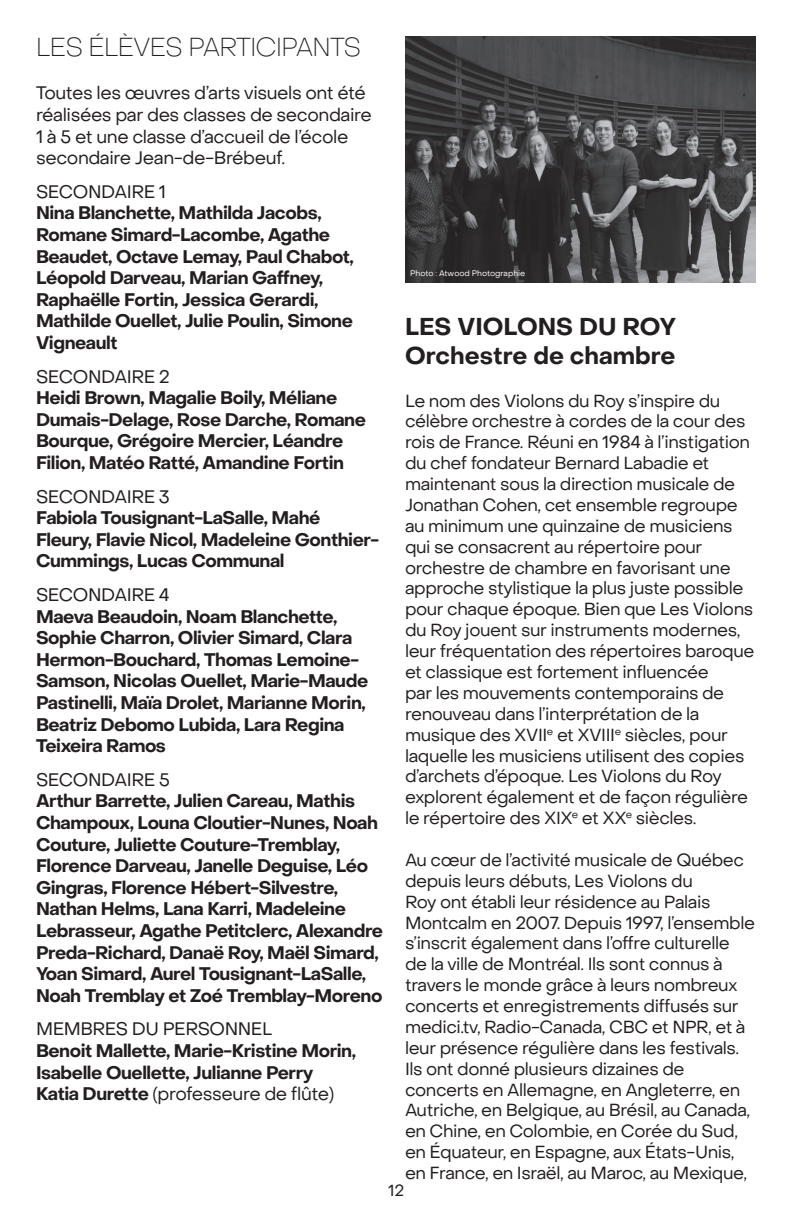
<style>
.page{position:relative;width:792px;height:1224px;background:#fff}
.page>*{position:absolute;margin:0;border:0;box-sizing:border-box;transform-origin:0 0}
.t1{font:100 26px "PP Object Sans";letter-spacing:-.025em;color:#231f20}
.t2{font:700 24px/28.8px "PP Object Sans";color:#231f20}
.t3{font:700 18px/21.6px "PP Object Sans";letter-spacing:-.025em;color:#231f20}
.t4{font:18px/21.6px "PP Object Sans";letter-spacing:-.025em;color:#231f20}
.t5{font:17.4px/20.8px "PP Object Sans";letter-spacing:-.025em;color:#231f20}
.t6{font:16px "PP Object Sans";color:#231f20}
.t7{font:8px "PP Object Sans";color:#fff}
.s1{font-weight:400}
</style>
<div class="page">
<img style="left:405px;top:36px;width:351px;height:246px">
<h1 class="t1" style="left:36px;top:32px;width:327px">LES ÉLÈVES PARTICIPANTS</h1>
<p class="t4" style="left:36px;top:82px;width:337px">Toutes les œuvres d’arts visuels ont été réalisées par des classes de secondaire 1 à 5 et une classe d’accueil de l’école secondaire Jean-de-Brébeuf.</p>
<p class="t4" style="left:36px;top:181px;width:131px">SECONDAIRE 1</p>
<p class="t3" style="left:36px;top:203px;width:319px">Nina Blanchette, Mathilda Jacobs,<br>Romane Simard-Lacombe, Agathe<br>Beaudet, Octave Lemay, Paul Chabot,<br>Léopold Darveau, Marian Gaffney,<br>Raphaëlle Fortin, Jessica Gerardi,<br>Mathilde Ouellet, Julie Poulin, Simone<br>Vigneault</p>
<p class="t4" style="left:36px;top:366px;width:135px">SECONDAIRE 2</p>
<p class="t3" style="left:36px;top:387px;width:331px">Heidi Brown, Magalie Boily, Méliane Dumais-Delage, Rose Darche, Romane Bourque, Grégoire Mercier, Léandre Filion, Matéo Ratté, Amandine Fortin</p>
<p class="t4" style="left:36px;top:486px;width:135px">SECONDAIRE 3</p>
<p class="t3" style="left:36px;top:507px;width:345px">Fabiola Tousignant-LaSalle, Mahé<br>Fleury, Flavie Nicol, Madeleine Gonthier-<br>Cummings, Lucas Communal</p>
<p class="t4" style="left:36px;top:584px;width:135px">SECONDAIRE 4</p>
<p class="t3" style="left:36px;top:606px;width:334px">Maeva Beaudoin, Noam Blanchette, Sophie Charron, Olivier Simard, Clara Hermon-Bouchard, Thomas Lemoine-Samson, Nicolas Ouellet, Marie-Maude Pastinelli, Maïa Drolet, Marianne Morin, Beatriz Debomo Lubida, Lara Regina Teixeira Ramos</p>
<p class="t4" style="left:36px;top:769px;width:136px">SECONDAIRE 5</p>
<p class="t3" style="left:36px;top:791px;width:349px">Arthur Barrette, Julien Careau, Mathis Champoux, Louna Cloutier-Nunes, Noah Couture, Juliette Couture-Tremblay, Florence Darveau, Janelle Deguise, Léo Gingras, Florence Hébert-Silvestre, Nathan Helms, Lana Karri, Madeleine Lebrasseur, Agathe Petitclerc, Alexandre Preda-Richard, Danaë Roy, Maël Simard, Yoan Simard, Aurel Tousignant-LaSalle, Noah Tremblay et Zoé Tremblay-Moreno</p>
<p class="t4" style="left:36px;top:1018px;width:238px">MEMBRES DU PERSONNEL</p>
<p class="t3" style="left:36px;top:1040px;width:322px">Benoit Mallette, Marie-Kristine Morin,<br>Isabelle Ouellette, Julianne Perry<br>Katia Durette <span class="s1">(professeure de flûte)</span></p>
<p class="t7" style="left:410px;top:269px;width:117px">Photo : Atwood Photographie</p>
<h2 class="t2" style="left:405px;top:313px;width:273px">LES VIOLONS DU ROY<br>Orchestre de chambre</h2>
<p class="t5" style="left:405px;top:390px;width:351px">Le nom des Violons du Roy s’inspire du célèbre orchestre à cordes de la cour des rois de France. Réuni en 1984 à l’instigation du chef fondateur Bernard Labadie et maintenant sous la direction musicale de Jonathan Cohen, cet ensemble regroupe au minimum une quinzaine de musiciens qui se consacrent au répertoire pour orchestre de chambre en favorisant une approche stylistique la plus juste possible pour chaque époque. Bien que Les Violons du Roy jouent sur instruments modernes, leur fréquentation des répertoires baroque et classique est fortement influencée<br>par les mouvements contemporains de renouveau dans l’interprétation de la musique des XVII<sup>e</sup> et XVIII<sup>e</sup> siècles, pour laquelle les musiciens utilisent des copies d’archets d’époque. Les Violons du Roy explorent également et de façon régulière le répertoire des XIX<sup>e</sup> et XX<sup>e</sup> siècles.</p>
<p class="t5" style="left:405px;top:850px;width:352px">Au cœur de l’activité musicale de Québec depuis leurs débuts, Les Violons du<br>Roy ont établi leur résidence au Palais Montcalm en 2007. Depuis 1997, l’ensemble s’inscrit également dans l’offre culturelle de la ville de Montréal. Ils sont connus à travers le monde grâce à leurs nombreux concerts et enregistrements diffusés sur medici.tv, Radio-Canada, CBC et NPR, et à leur présence régulière dans les festivals.<br>Ils ont donné plusieurs dizaines de concerts en Allemagne, en Angleterre, en Autriche, en Belgique, au Brésil, au Canada, en Chine, en Colombie, en Corée du Sud, en Équateur, en Espagne, aux États-Unis, en France, en Israël, au Maroc, au Mexique,</p>
<p class="t6" style="left:388px;top:1180px;width:17px">12</p>
</div>
